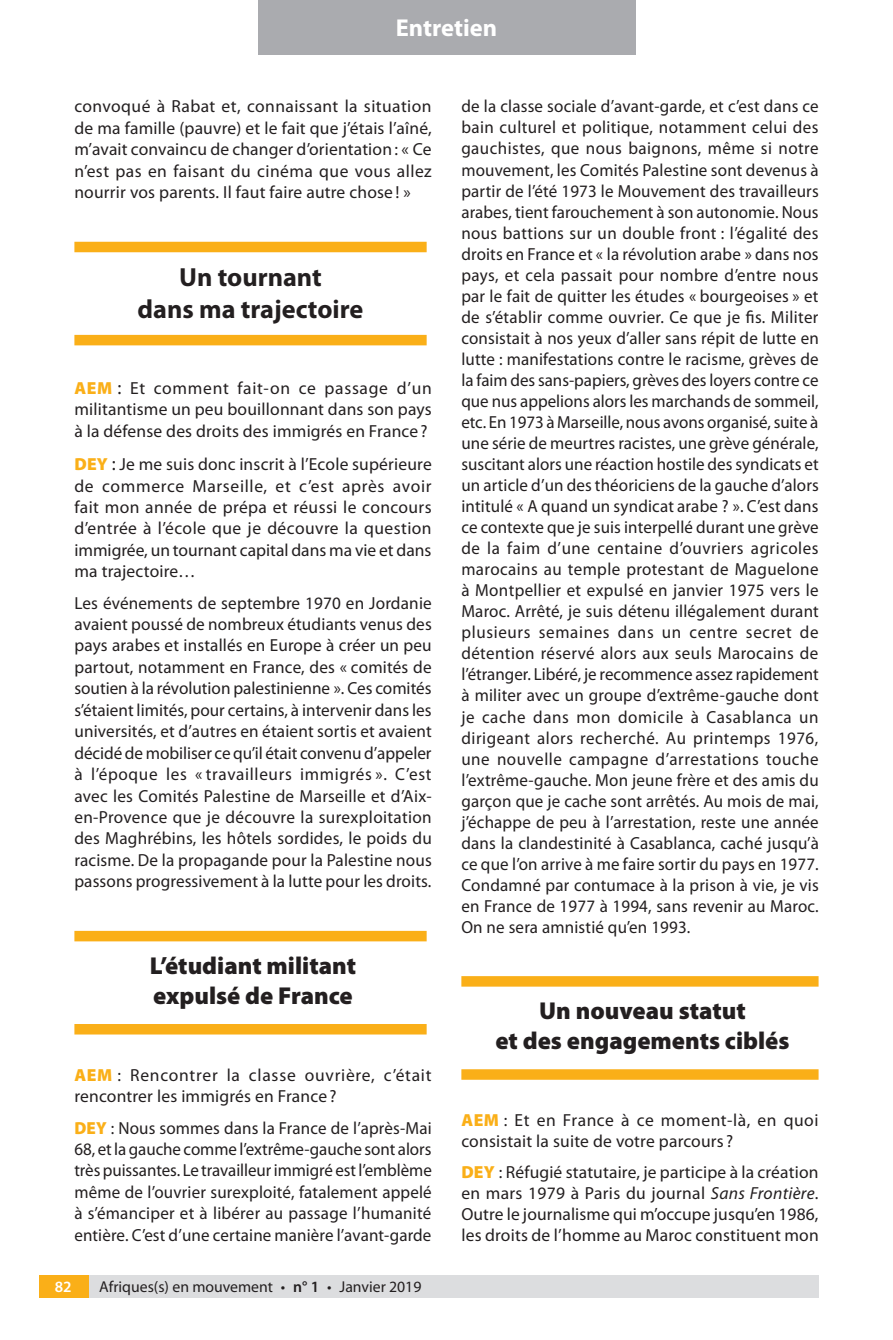
<style>
.page{position:relative;width:893px;height:1340px;background:#fff}
.page>*{position:absolute;margin:0;border:0;box-sizing:border-box;transform-origin:0 0}
.t1{font:700 26.25px/31.5px "Myriad Pro";color:#231f20;text-align:center}
.t2{font:900 24.5px/29.4px "Myriad Pro";color:#231f20}
.t3{font:700 24.5px "Myriad Pro";color:#fff}
.Texte_courant{font:17.5px/21px "Myriad Pro";letter-spacing:.01em;color:#231f20;text-align:justify}
.Texte_courant-2{font:17.5px/21.3px "Myriad Pro";letter-spacing:.035em;color:#231f20}
.t4{font:15.75px "Myriad Pro";color:#231f20}
.t5{font:600 15.75px "Myriad Pro";color:#fff}
.s1{font-weight:900;color:#faaf18}
.s2{font-size:19.25px}
.s3{font-weight:600}
.s4{font-style:italic}
</style>
<div class="page">
<div style="left:89px;top:1275px;width:730px;height:22px;background:#dcdddf"></div>
<div style="left:40px;top:1275px;width:49px;height:22px;background:#faaf18"></div>
<div style="left:258px;top:0;width:377px;height:55px;background:#aaabaf"></div>
<div style="left:74px;top:242px;width:353px;height:10px;background:#faaf18"></div>
<div style="left:74px;top:335px;width:353px;height:10px;background:#faaf18"></div>
<div style="left:74px;top:930px;width:353px;height:11px;background:#faaf18"></div>
<div style="left:74px;top:1024px;width:353px;height:10px;background:#faaf18"></div>
<div style="left:461px;top:976px;width:358px;height:10px;background:#faaf18"></div>
<div style="left:461px;top:1069px;width:358px;height:10px;background:#faaf18"></div>
<h2 class="t3" style="left:396px;top:14px;width:103px">Entretien</h2>
<p class="Texte_courant" style="left:74px;top:96px;width:359px">convoqué à Rabat et, connaissant la situation de ma famille (pauvre) et le fait que j’étais l’aîné, m’avait convaincu de changer d’orientation : « Ce n’est pas en faisant du cinéma que vous allez nourrir vos parents. Il faut faire autre chose ! »</p>
<p class="t1" style="left:138px;top:262px;width:227px">Un tournant<br>dans ma trajectoire</p>
<p class="Texte_courant" style="left:74px;top:377px;width:359px"><span class="s1">AEM</span> <span class="s2">:</span> Et comment fait-on ce passage d’un militantisme un peu bouillonnant dans son pays à la défense des droits des immigrés en France ?</p>
<p class="Texte_courant" style="left:74px;top:454px;width:359px"><span class="s1">DEY</span> <span class="s2">:</span> Je me suis donc inscrit à l’Ecole supérieure de commerce Marseille, et c’est après avoir fait mon année de prépa et réussi le concours d’entrée à l’école que je découvre la question immigrée, un tournant capital dans ma vie et dans ma trajectoire…</p>
<p class="Texte_courant" style="left:74px;top:592px;width:359px">Les événements de septembre 1970 en Jordanie avaient poussé de nombreux étudiants venus des pays arabes et installés en Europe à créer un peu partout, notamment en France, des « comités de soutien à la révolution palestinienne ». Ces comités s’étaient limités, pour certains, à intervenir dans les universités, et d’autres en étaient sortis et avaient décidé de mobiliser ce qu’il était convenu d’appeler à l’époque les « travailleurs immigrés ». C’est avec les Comités Palestine de Marseille et d’Aix&shy;en-Provence que je découvre la surexploitation des Maghrébins, les hôtels sordides, le poids du racisme. De la propagande pour la Palestine nous passons progressivement à la lutte pour les droits.</p>
<p class="t2" style="left:150px;top:951px;width:208px">L’étudiant militant expulsé de France</p>
<p class="Texte_courant-2" style="left:74px;top:1064px;width:359px"><span class="s1">AEM</span> : Rencontrer la classe ouvrière, c’était rencontrer les immigrés en France ?</p>
<p class="Texte_courant" style="left:74px;top:1117px;width:359px"><span class="s1">DEY</span> : Nous sommes dans la France de l’après-Mai 68, et la gauche comme l’extrême-gauche sont alors très puissantes. Le travailleur immigré est l’emblème même de l’ouvrier surexploité, fatalement appelé à s’émanciper et à libérer au passage l’humanité entière. C’est d’une certaine manière l’avant-garde</p>
<p class="t5" style="left:55px;top:1278px;width:18px">82</p>
<p class="t4" style="left:99px;top:1278px;width:324px">Afriques(s) en mouvement • <span class="s3">n° 1</span> • Janvier 2019</p>
<p class="Texte_courant" style="left:461px;top:96px;width:359px">de la classe sociale d’avant-garde, et c’est dans ce bain culturel et politique, notamment celui des gauchistes, que nous baignons, même si notre mouvement, les Comités Palestine sont devenus à partir de l’été 1973 le Mouvement des travailleurs arabes, tient farouchement à son autonomie. Nous nous battions sur un double front : l’égalité des droits en France et « la révolution arabe » dans nos pays, et cela passait pour nombre d’entre nous par le fait de quitter les études « bourgeoises » et de s’établir comme ouvrier. Ce que je fis. Militer consistait à nos yeux d’aller sans répit de lutte en lutte : manifestations contre le racisme, grèves de la faim des sans-papiers, grèves des loyers contre ce que nus appelions alors les marchands de sommeil, etc. En 1973 à Marseille, nous avons organisé, suite à une série de meurtres racistes, une grève générale, suscitant alors une réaction hostile des syndicats et un article d’un des théoriciens de la gauche d’alors intitulé « A quand un syndicat arabe ? ». C’est dans ce contexte que je suis interpellé durant une grève de la faim d’une centaine d’ouvriers agricoles marocains au temple protestant de Maguelone à Montpellier et expulsé en janvier 1975 vers le Maroc. Arrêté, je suis détenu illégalement durant plusieurs semaines dans un centre secret de détention réservé alors aux seuls Marocains de l’étranger. Libéré, je recommence assez rapidement à militer avec un groupe d’extrême-gauche dont je cache dans mon domicile à Casablanca un dirigeant alors recherché. Au printemps 1976, une nouvelle campagne d’arrestations touche l’extrême-gauche. Mon jeune frère et des amis du garçon que je cache sont arrêtés. Au mois de mai, j’échappe de peu à l’arrestation, reste une année dans la clandestinité à Casablanca, caché jusqu’à ce que l’on arrive à me faire sortir du pays en 1977.<br>Condamné par contumace à la prison à vie, je vis en France de 1977 à 1994, sans revenir au Maroc.<br>On ne sera amnistié qu’en 1993.</p>
<p class="t2" style="left:495px;top:996px;width:296px;text-align:center">Un nouveau statut<br>et des engagements ciblés</p>
<p class="Texte_courant" style="left:461px;top:1109px;width:359px"><span class="s1">AEM</span> : Et en France à ce moment-là, en quoi consistait la suite de votre parcours ?</p>
<p class="Texte_courant" style="left:461px;top:1161px;width:359px"><span class="s1">DEY</span> : Réfugié statutaire, je participe à la création en mars 1979 à Paris du journal <span class="s4">Sans Frontière</span>.<br>Outre le journalisme qui m’occupe jusqu’en 1986, les droits de l’homme au Maroc constituent mon</p>
</div>
